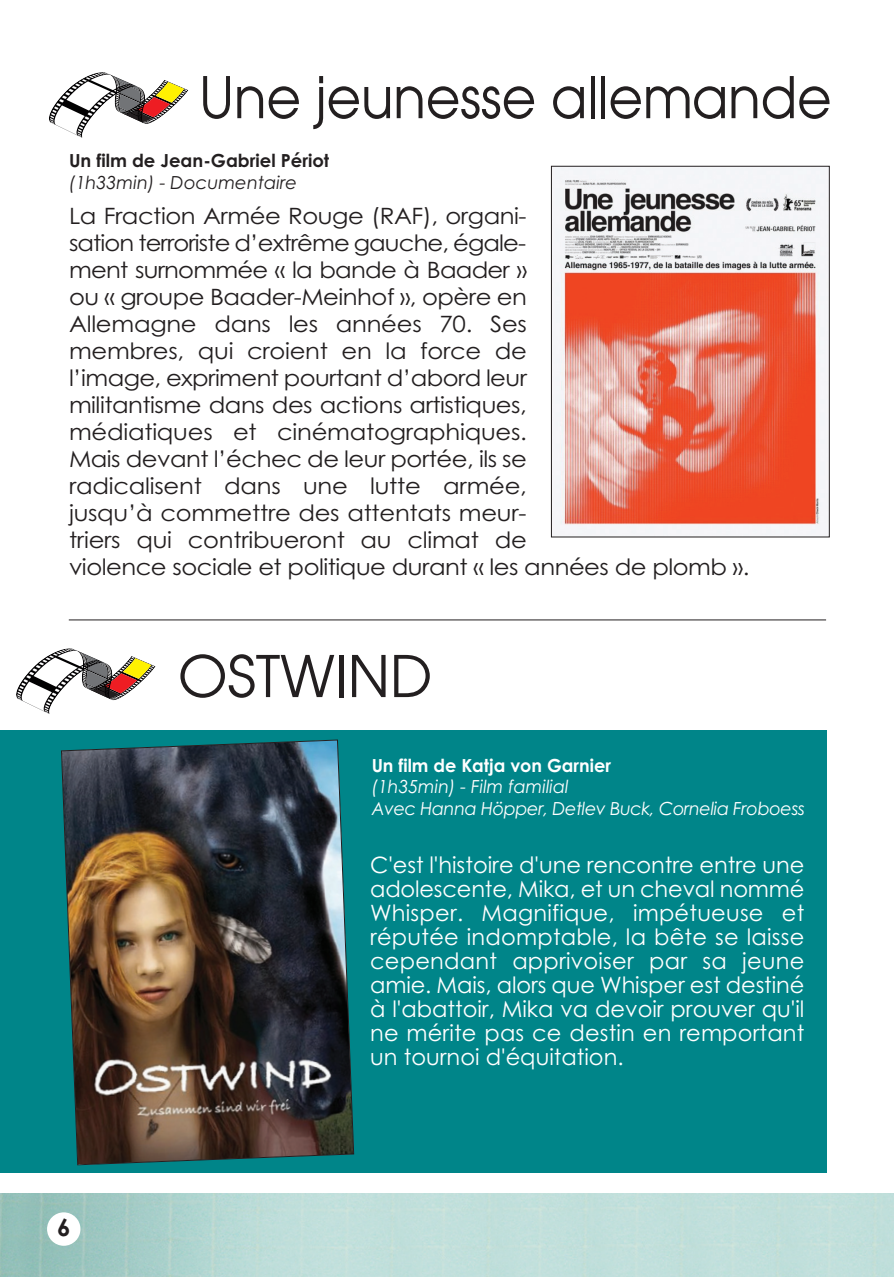
<style>
.page{position:relative;width:894px;height:1277px;background:#fff}
.page>*{position:absolute;margin:0;border:0;box-sizing:border-box;transform-origin:0 0}
.t1{font:57px "Avant Garde";color:#231f20;scale:.93 1}
.t2{font:57px "Avant Garde";color:#231f20}
.t3{font:700 24px "Century Gothic";color:#231f20}
.t4{font:22.5px/27px "Century Gothic";letter-spacing:-.02em;color:#231f20;scale:1.08 1}
.t5{font:22.5px/24px "Century Gothic";letter-spacing:.005em;color:#fff;text-align:justify}
.t6{font:italic 18px/21.6px "Century Gothic";letter-spacing:-.02em;color:#fff}
.t7{font:700 18px "Century Gothic";color:#231f20}
.t8{font:700 18px "Century Gothic";color:#fff}
.t9{font:italic 18px "Century Gothic";color:#231f20}
</style>
<div class="page">
<img style="left:0;top:1193px;width:894px;height:83px">
<div style="left:47px;top:1212px;width:33px;height:33px;background:#fff;border-radius:50%"></div>
<img style="left:554px;top:168px;width:272px;height:367px">
<div style="left:551px;top:166px;width:279px;height:371px;border:1px solid #231f20"></div>
<svg style="left:49px;top:72px;width:139px;height:66px"></svg>
<div style="left:0;top:730px;width:826px;height:442px;background:#008589"></div>
<img style="left:61px;top:739px;width:294px;height:426px">
<svg style="left:16px;top:648px;width:140px;height:66px"></svg>
<hr style="left:69px;top:619px;width:757px;height:1px;background:#231f20">
<h1 class="t1" style="left:199px;top:76px;width:681px">Une jeunesse allemande</h1>
<p class="t7" style="left:69px;top:154px;width:262px">Un film de Jean-Gabriel Périot</p>
<p class="t9" style="left:69px;top:176px;width:230px">(1h33min) - Documentaire</p>
<p class="t4" style="left:69px;top:204px;width:631px">La Fraction Armée Rouge (RAF), organi-<br>sation terroriste d’extrême gauche, égale-<br>ment surnommée « la bande à Baader »<br>ou « groupe Baader-Meinhof », opère en<br>Allemagne dans les années 70. Ses<br>membres, qui croient en la force de<br>l’image, expriment pourtant d’abord leur<br>militantisme dans des actions artistiques,<br>médiatiques et cinématographiques.<br>Mais devant l’échec de leur portée, ils se<br>radicalisent dans une lutte armée,<br>jusqu’à commettre des attentats meur-<br>triers qui contribueront au climat de<br>violence sociale et politique durant « les années de plomb ».</p>
<h1 class="t2" style="left:178px;top:654px;width:256px">OSTWIND</h1>
<p class="t8" style="left:372px;top:758px;width:241px">Un film de Katja von Garnier</p>
<p class="t6" style="left:372px;top:777px;width:435px">(1h35min) - Film familial<br>Avec Hanna Höpper, Detlev Buck, Cornelia Froboess</p>
<p class="t3" style="left:57px;top:1218px;width:15px">6</p>
<p class="t5" style="left:370px;top:854px;width:436px">C'est l'histoire d'une rencontre entre une adolescente, Mika, et un cheval nommé Whisper. Magnifique, impétueuse et réputée indomptable, la bête se laisse cependant apprivoiser par sa jeune amie. Mais, alors que Whisper est destiné à l'abattoir, Mika va devoir prouver qu'il ne mérite pas ce destin en remportant un tournoi d'équitation.</p>
</div>
